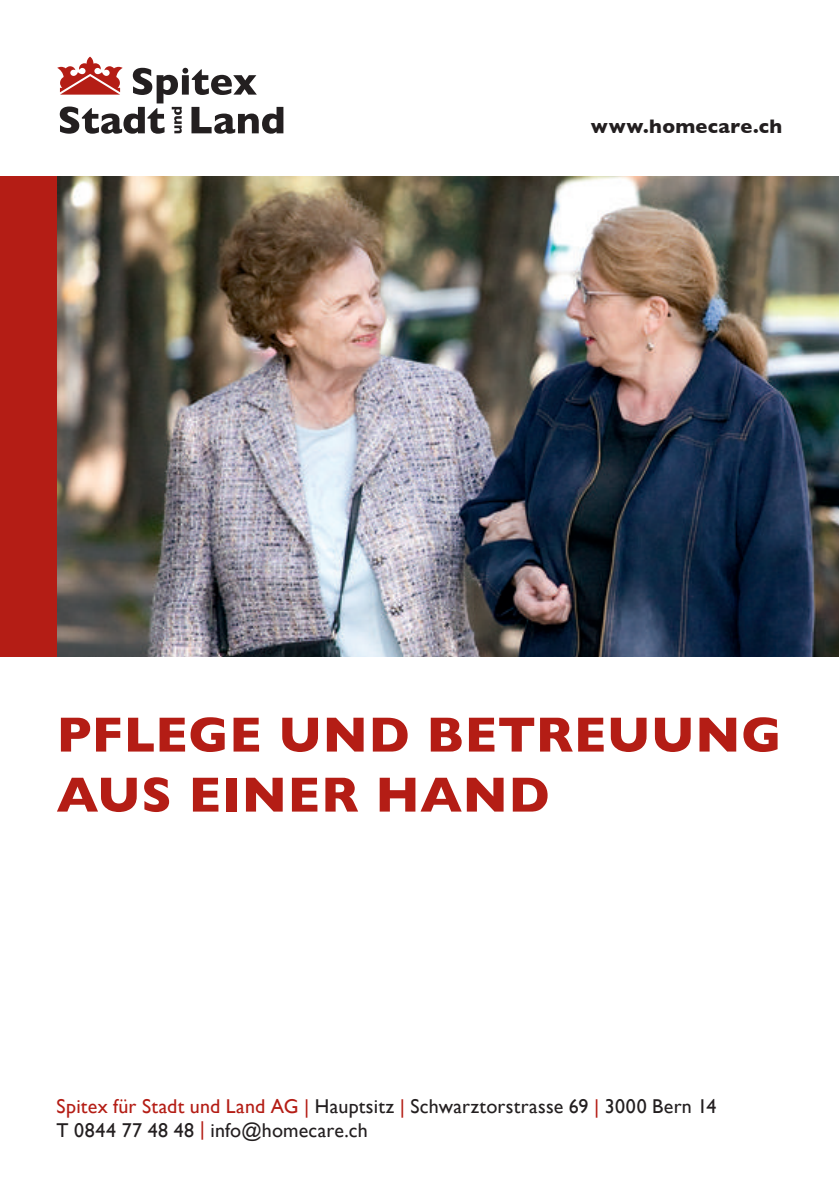
<style>
.page{position:relative;width:839px;height:1191px;background:#fff}
.page>*{position:absolute;margin:0;border:0;box-sizing:border-box;transform-origin:0 0}
.t1{font:700 50px/60px "Gill Sans";letter-spacing:.015em;color:#b41d15}
.t2{font:20px/24px "Gill Sans";letter-spacing:.01em;color:#231f20}
.t3{font:700 20px "Gill Sans";letter-spacing:.02em;color:#231f20}
.s1{color:#b41d15}
</style>
<div class="page">
<img style="left:57px;top:177px;width:782px;height:480px">
<svg style="left:57px;top:57px;width:226px;height:77px"></svg>
<div style="left:0;top:177px;width:57px;height:480px;background:#b41d15"></div>
<p class="t3" style="left:591px;top:111px;width:193px">www.homecare.ch</p>
<h1 class="t1" style="left:57px;top:703px;width:726px">PFLEGE UND BETREUUNG<br>AUS EINER HAND</h1>
<p class="t2" style="left:57px;top:1094px;width:661px"><span class="s1">Spitex für Stadt und Land AG |</span> Hauptsitz <span class="s1">|</span> Schwarztorstrasse 69 <span class="s1">|</span> 3000 Bern 14<br>T 0844 77 48 48 <span class="s1">|</span> info@homecare.ch</p>
</div>
